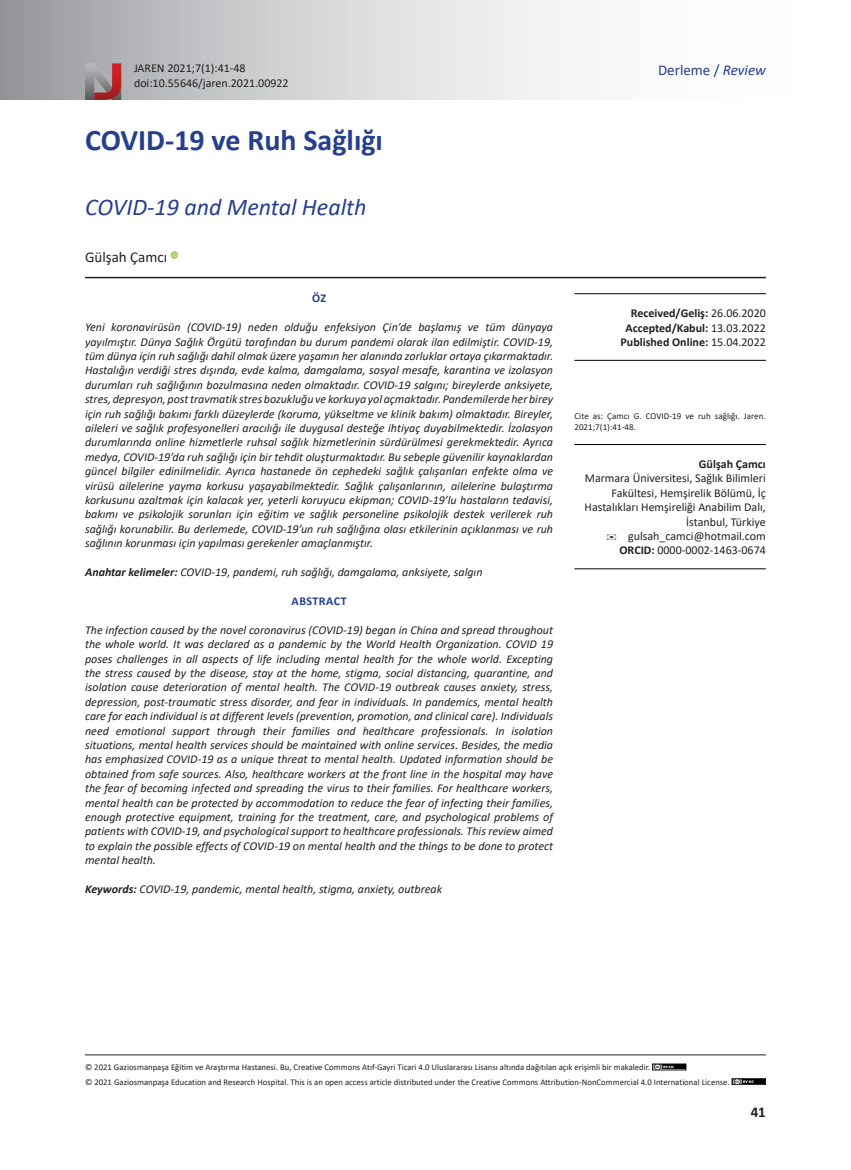
<style>
.page{position:relative;width:851px;height:1170px;background:#fff}
.page>*{position:absolute;margin:0;border:0;box-sizing:border-box;transform-origin:0 0}
.Makale_Başlık_1{font:700 30px "Calibri";color:#253f8e}
.Makale_Başlık_2{font:italic 24px "Calibri";color:#253f8e}
.t1{font:15px "Calibri";color:#253f8e}
.Yazarlar{font:15px "Calibri";color:#231f20}
.t2{font:700 15px "Calibri";color:#231f20}
.Boldsuz_öz{font:italic 12px/14.4px "Calibri";color:#231f20;text-align:justify}
.Title_Page_Sag_Taraf{font:12px/14.4px "Calibri";color:#231f20}
.Title_Page_Sag_Taraf-2{font:700 12px "Calibri";color:#231f20}
.Anahtar_kelimeler{font:italic 12px "Calibri";color:#231f20}
.Keywords_tek_sütun{font:italic 12px "Calibri";color:#231f20}
.Öz_başlık{font:700 12px "Calibri";letter-spacing:.04em;color:#253f8e}
.Title_Page_Sag_Taraf-3{font:9px/10.8px "Calibri";letter-spacing:.005em;color:#231f20}
.t3{font:8.7px/14.7px "Calibri";color:#231f20}
.s1{font-style:italic}
.s2{font-weight:700}
.s3{font-weight:400}
</style>
<div class="page">
<svg style="left:1px;top:0;width:571px;height:100px;background:#cdced0"></svg>
<hr style="left:0;top:0;width:1px;height:100px;background:#909295">
<svg style="left:85px;top:63px;width:36px;height:37px"></svg>
<hr style="left:85px;top:1054px;width:680px;height:1px;background:#231f20">
<div style="left:652px;top:1063px;width:34px;height:7px;border:1px solid #000001"></div>
<div style="left:653px;top:1064px;width:32px;height:5px;background:#000001"></div>
<svg style="left:653px;top:1064px;width:21px;height:5px"></svg>
<div style="left:731px;top:1078px;width:34px;height:6px;border:1px solid #000001"></div>
<hr style="left:732px;top:1079px;width:33px;height:4px;background:#000001">
<svg style="left:732px;top:1079px;width:21px;height:4px"></svg>
<hr style="left:85px;top:277px;width:680px;height:1px;background:#231f20">
<svg style="left:170px;top:251px;width:8px;height:8px"></svg>
<svg style="left:172px;top:253px;width:5px;height:4px"></svg>
<hr style="left:574px;top:293px;width:191px;height:1px;background:#000">
<hr style="left:574px;top:360px;width:191px;height:1px;background:#000">
<hr style="left:574px;top:444px;width:191px;height:1px;background:#000">
<hr style="left:574px;top:568px;width:191px;height:1px;background:#000">
<svg style="left:607px;top:534px;width:9px;height:6px"></svg>
<p class="Title_Page_Sag_Taraf" style="left:134px;top:61px;width:156px">JAREN 2021;7(1):41-48 doi:10.55646/jaren.2021.00922</p>
<p class="t1" style="left:658px;top:59px;width:109px">Derleme / <span class="s1">Review</span></p>
<p class="Makale_Başlık_1" style="left:85px;top:119px;width:299px">COVID-19 ve Ruh Sağlığı</p>
<p class="Makale_Başlık_2" style="left:85px;top:190px;width:283px">COVID-19 and Mental Health</p>
<p class="Yazarlar" style="left:85px;top:246px;width:84px">Gülşah Çamcı</p>
<p class="Öz_başlık" style="left:312px;top:290px;width:16px">ÖZ</p>
<p class="Boldsuz_öz" style="left:85px;top:319px;width:469px">Yeni koronavirüsün (COVID-19) neden olduğu enfeksiyon Çin’de başlamış ve tüm dünyaya yayılmıştır. Dünya Sağlık Örgütü tarafından bu durum pandemi olarak ilan edilmiştir. COVID-19, tüm dünya için ruh sağlığı dahil olmak üzere yaşamın her alanında zorluklar ortaya çıkarmaktadır.<br>Hastalığın verdiği stres dışında, evde kalma, damgalama, sosyal mesafe, karantina ve izolasyon durumları ruh sağlığının bozulmasına neden olmaktadır. COVID-19 salgını; bireylerde anksiyete, stres, depresyon, post travmatik stres bozukluğu ve korkuya yol açmaktadır. Pandemilerde her birey için ruh sağlığı bakımı farklı düzeylerde (koruma, yükseltme ve klinik bakım) olmaktadır. Bireyler, aileleri ve sağlık profesyonelleri aracılığı ile duygusal desteğe ihtiyaç duyabilmektedir. İzolasyon durumlarında online hizmetlerle ruhsal sağlık hizmetlerinin sürdürülmesi gerekmektedir. Ayrıca medya, COVID-19’da ruh sağlığı için bir tehdit oluşturmaktadır. Bu sebeple güvenilir kaynaklardan güncel bilgiler edinilmelidir. Ayrıca hastanede ön cephedeki sağlık çalışanları enfekte olma ve virüsü ailelerine yayma korkusu yaşayabilmektedir. Sağlık çalışanlarının, ailelerine bulaştırma korkusunu azaltmak için kalacak yer, yeterli koruyucu ekipman; COVID-19’lu hastaların tedavisi, bakımı ve psikolojik sorunları için eğitim ve sağlık personeline psikolojik destek verilerek ruh sağlığı korunabilir. Bu derlemede, COVID-19’un ruh sağlığına olası etkilerinin açıklanması ve ruh sağlının korunması için yapılması gerekenler amaçlanmıştır.</p>
<p class="Anahtar_kelimeler" style="left:85px;top:563px;width:399px"><span class="s2">Anahtar kelimeler:</span> COVID-19, pandemi, ruh sağlığı, damgalama, anksiyete, salgın</p>
<p class="Öz_başlık" style="left:291px;top:592px;width:57px">ABSTRACT</p>
<p class="Boldsuz_öz" style="left:85px;top:622px;width:469px">The infection caused by the novel coronavirus (COVID-19) began in China and spread throughout the whole world. It was declared as a pandemic by the World Health Organization. COVID 19 poses challenges in all aspects of life including mental health for the whole world. Excepting the stress caused by the disease, stay at the home, stigma, social distancing, quarantine, and isolation cause deterioration of mental health. The COVID-19 outbreak causes anxiety, stress, depression, post-traumatic stress disorder, and fear in individuals. In pandemics, mental health care for each individual is at different levels (prevention, promotion, and clinical care). Individuals need emotional support through their families and healthcare professionals. In isolation situations, mental health services should be maintained with online services. Besides, the media has emphasized COVID-19 as a unique threat to mental health. Updated information should be obtained from safe sources. Also, healthcare workers at the front line in the hospital may have the fear of becoming infected and spreading the virus to their families. For healthcare workers, mental health can be protected by accommodation to reduce the fear of infecting their families, enough protective equipment, training for the treatment, care, and psychological problems of patients with COVID-19, and psychological support to healthcare professionals. This review aimed to explain the possible effects of COVID-19 on mental health and the things to be done to protect mental health.</p>
<p class="Keywords_tek_sütun" style="left:85px;top:880px;width:358px"><span class="s2">Keywords:</span> COVID-19, pandemic, mental health, stigma, anxiety, outbreak</p>
<p class="Title_Page_Sag_Taraf-2" style="left:630px;top:304px;width:136px">Received/Geliş: <span class="s3">26.06.2020</span></p>
<p class="Title_Page_Sag_Taraf-2" style="left:625px;top:319px;width:142px">Accepted/Kabul: <span class="s3">13.03.2022</span></p>
<p class="Title_Page_Sag_Taraf-2" style="left:620px;top:333px;width:147px">Published Online: <span class="s3">15.04.2022</span></p>
<p class="Title_Page_Sag_Taraf-3" style="left:574px;top:410px;width:193px">Cite as: Çamcı G. COVID-19 ve ruh sağlığı. Jaren.<br>2021;7(1):41-48.</p>
<p class="Title_Page_Sag_Taraf-2" style="left:698px;top:455px;width:68px">Gülşah Çamcı</p>
<p class="Title_Page_Sag_Taraf" style="left:584px;top:471px;width:183px;text-align:right">Marmara Üniversitesi, Sağlık Bilimleri Fakültesi, Hemşirelik Bölümü, İç Hastalıkları Hemşireliği Anabilim Dalı, İstanbul, Türkiye</p>
<p class="Title_Page_Sag_Taraf" style="left:628px;top:528px;width:139px">gulsah_camci@hotmail.com</p>
<p class="Title_Page_Sag_Taraf" style="left:619px;top:543px;width:148px"><span class="s2">ORCID:</span> 0000-0002-1463-0674</p>
<p class="t3" style="left:85px;top:1059px;width:646px">© 2021 Gaziosmanpaşa Eğitim ve Araştırma Hastanesi. Bu, Creative Commons Atıf-Gayri Ticari 4.0 Uluslararası Lisansı altında dağıtılan açık erişimli bir makaledir.<br>© 2021 Gaziosmanpaşa Education and Research Hospital. This is an open access article distributed under the Creative Commons Attribution-NonCommercial 4.0 International License.</p>
<p class="t2" style="left:750px;top:1101px;width:17px">41</p>
</div>
